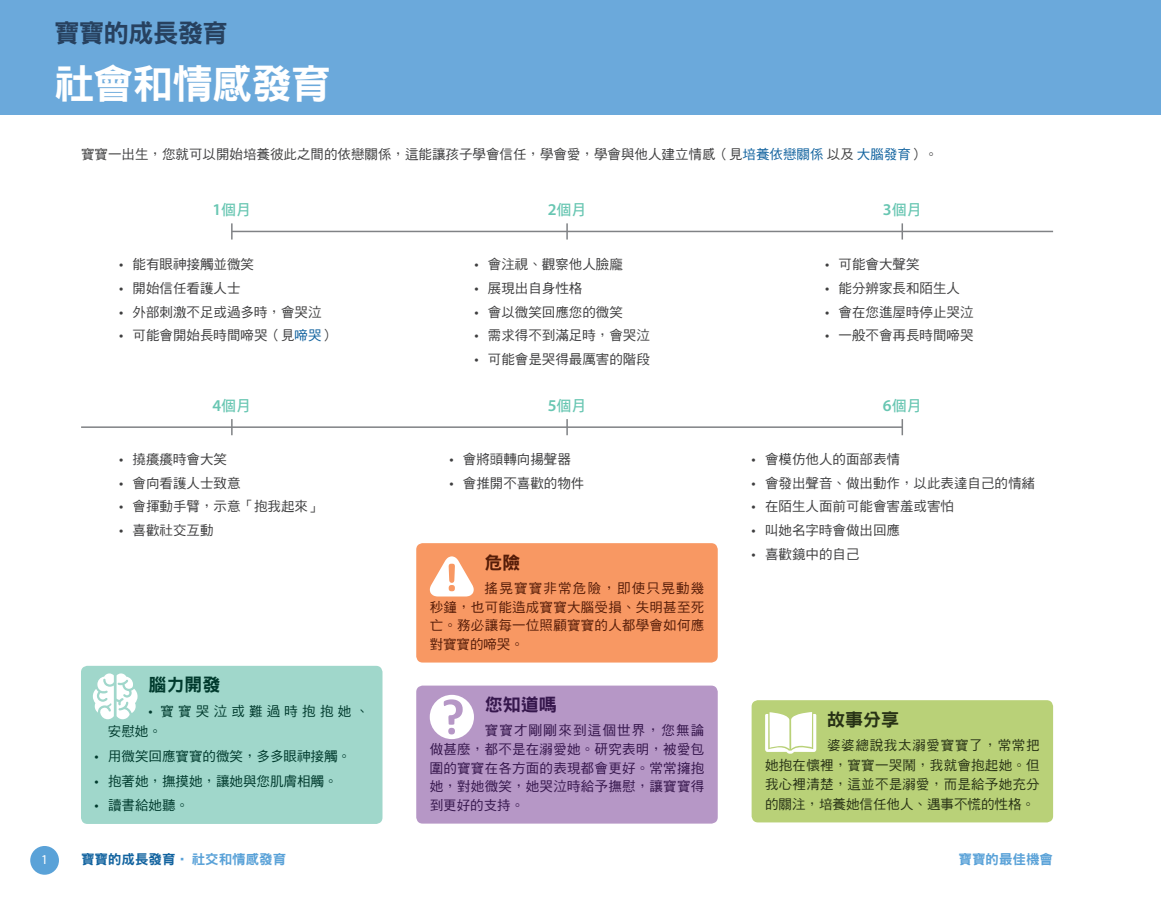
<style>
.page{position:relative;width:1161px;height:905px;background:#fff}
.page>*{position:absolute;margin:0;border:0;box-sizing:border-box;transform-origin:0 0}
.t1{font:40.5px "DF Hei Std W9";letter-spacing:-.025em;color:#fff}
.t2{font:25.5px "DF Hei Std W9";letter-spacing:-.025em;color:#27415f}
.t3{font:18px "DF Hei Std W9";color:#003a2d}
.t4{font:18px "DF Hei Std W9";color:#35164c}
.t5{font:18px "DF Hei Std W9";color:#273115}
.t6{font:18px "DF Hei Std W9";color:#551c08}
.t7{font:15px "DF Hei Std W7";color:#68c6b2}
.t8{font:13.5px "DF Hei Std W5";color:#3e3e3f}
.t9{font:13.5px/18.8px "DF Hei Std W5";letter-spacing:.02em;color:#35164c;text-align:justify}
.t10{font:13.5px/19.5px "DF Hei Std W5";letter-spacing:.015em;color:#273115;text-align:justify}
.t11{font:13.5px/18.8px "DF Hei Std W5";letter-spacing:.02em;color:#551c08;text-align:justify}
.t12{font:13.5px "DF Hei Std W5";color:#003a2d}
.t13{font:13.5px "DF Hei Std W9";color:#5aa2d8}
.t14{font:13.5px/19.5px "DF Hei Std W5";letter-spacing:.315em;color:#003a2d}
.t15{font:13.5px "Myriad Pro";color:#fff}
.s1{color:#12639f}
.s2{font-family:"Myriad Pro";font-weight:600;font-size:16.5px}
.s3{font-family:"Myriad Pro";font-size:15px}
</style>
<div class="page">
<div style="left:0;top:0;width:1161px;height:114px;background:#6ba9db"></div>
<div style="left:30px;top:846px;width:29px;height:28px;background:#5aa2d8;border-radius:50%"></div>
<hr style="left:232px;top:231px;width:821px;height:1px;background:#808285">
<hr style="left:81px;top:426px;width:821px;height:2px;background:#808285">
<svg style="left:231px;top:223px;width:2px;height:16px"></svg>
<svg style="left:231px;top:419px;width:2px;height:16px"></svg>
<svg style="left:566px;top:223px;width:2px;height:16px"></svg>
<svg style="left:566px;top:419px;width:2px;height:16px"></svg>
<svg style="left:902px;top:223px;width:1px;height:16px"></svg>
<svg style="left:902px;top:419px;width:1px;height:16px"></svg>
<div style="left:81px;top:665px;width:301px;height:159px;background:#a0d7cb;border-radius:6px"></div>
<svg style="left:93px;top:673px;width:45px;height:46px"></svg>
<div style="left:416px;top:685px;width:302px;height:138px;background:#b697c6;border-radius:6px"></div>
<div style="left:430px;top:694px;width:44px;height:45px;background:#fff;border-radius:50%"></div>
<div style="left:448px;top:727px;width:7px;height:7px;background:#b697c6;border-radius:50%"></div>
<svg style="left:444px;top:699px;width:19px;height:25px"></svg>
<div style="left:416px;top:543px;width:302px;height:119px;background:#f89863;border-radius:6px"></div>
<svg style="left:430px;top:556px;width:44px;height:40px"></svg>
<div style="left:752px;top:700px;width:301px;height:122px;background:#b9d178;border-radius:6px"></div>
<svg style="left:765px;top:712px;width:51px;height:41px;background:#f2f6e6"></svg>
<h2 class="t2" style="left:54px;top:19px;width:176px">寶寶的成長發育</h2>
<h1 class="t1" style="left:54px;top:61px;width:279px">社會和情感發育</h1>
<p class="t8" style="left:81px;top:147px;width:858px">寶寶一出生，您就可以開始培養彼此之間的依戀關係，這能讓孩子學會信任，學會愛，學會與他人建立情感（見<span class="s1">培養依戀關係</span>以及<span class="s1">大腦發育</span>）。</p>
<p class="t7" style="left:212px;top:201px;width:40px"><span class="s2">1</span>個月</p>
<p class="t8" style="left:119px;top:257px;width:136px"><span class="s3">•</span> 能有眼神接觸並微笑</p>
<p class="t8" style="left:119px;top:280px;width:123px"><span class="s3">•</span> 開始信任看護人士</p>
<p class="t8" style="left:119px;top:304px;width:204px"><span class="s3">•</span> 外部刺激不足或過多時，會哭泣</p>
<p class="t8" style="left:119px;top:328px;width:217px"><span class="s3">•</span> 可能會開始長時間啼哭（見<span class="s1">啼哭</span>）</p>
<p class="t7" style="left:212px;top:397px;width:40px"><span class="s2">4</span>個月</p>
<p class="t8" style="left:119px;top:451px;width:109px"><span class="s3">•</span> 撓癢癢時會大笑</p>
<p class="t8" style="left:119px;top:475px;width:123px"><span class="s3">•</span> 會向看護人士致意</p>
<p class="t8" style="left:119px;top:499px;width:204px"><span class="s3">•</span> 會揮動手臂，示意「抱我起來」</p>
<p class="t8" style="left:119px;top:523px;width:96px"><span class="s3">•</span> 喜歡社交互動</p>
<h3 class="t3" style="left:148px;top:675px;width:73px">腦力開發</h3>
<p class="t14" style="left:108px;top:701px;width:262px;text-indent:40px"><span class="s3">•</span> 寶寶哭泣或難過時抱抱她、安慰她。</p>
<p class="t12" style="left:94px;top:748px;width:258px"><span class="s3">•</span> 用微笑回應寶寶的微笑，多多眼神接觸。</p>
<p class="t12" style="left:94px;top:773px;width:244px"><span class="s3">•</span> 抱著她，撫摸她，讓她與您肌膚相觸。</p>
<p class="t12" style="left:94px;top:798px;width:96px"><span class="s3">•</span> 讀書給她聽。</p>
<p class="t7" style="left:548px;top:201px;width:40px"><span class="s2">2</span>個月</p>
<p class="t8" style="left:474px;top:257px;width:150px"><span class="s3">•</span> 會注視、觀察他人臉龐</p>
<p class="t8" style="left:474px;top:280px;width:109px"><span class="s3">•</span> 展現出自身性格</p>
<p class="t8" style="left:474px;top:304px;width:150px"><span class="s3">•</span> 會以微笑回應您的微笑</p>
<p class="t8" style="left:474px;top:328px;width:177px"><span class="s3">•</span> 需求得不到滿足時，會哭泣</p>
<p class="t8" style="left:474px;top:352px;width:177px"><span class="s3">•</span> 可能會是哭得最厲害的階段</p>
<p class="t7" style="left:548px;top:397px;width:40px"><span class="s2">5</span>個月</p>
<p class="t8" style="left:449px;top:451px;width:123px"><span class="s3">•</span> 會將頭轉向揚聲器</p>
<p class="t8" style="left:449px;top:475px;width:136px"><span class="s3">•</span> 會推開不喜歡的物件</p>
<h3 class="t6" style="left:485px;top:552px;width:37px">危險</h3>
<p class="t11" style="left:430px;top:578px;width:276px;text-indent:55px">搖晃寶寶非常危險，即使只晃動幾秒鐘，也可能造成寶寶大腦受損、失明甚至死亡。務必讓每一位照顧寶寶的人都學會如何應對寶寶的啼哭。</p>
<h3 class="t4" style="left:485px;top:694px;width:73px">您知道嗎</h3>
<p class="t9" style="left:430px;top:720px;width:276px;text-indent:55px">寶寶才剛剛來到這個世界，您無論做甚麼，都不是在溺愛她。研究表明，被愛包圍的寶寶在各方面的表現都會更好。常常擁抱她，對她微笑，她哭泣時給予撫慰，讓寶寶得到更好的支持。</p>
<p class="t7" style="left:883px;top:201px;width:40px"><span class="s2">3</span>個月</p>
<p class="t8" style="left:825px;top:257px;width:96px"><span class="s3">•</span> 可能會大聲笑</p>
<p class="t8" style="left:825px;top:280px;width:136px"><span class="s3">•</span> 能分辨家長和陌生人</p>
<p class="t8" style="left:825px;top:304px;width:150px"><span class="s3">•</span> 會在您進屋時停止哭泣</p>
<p class="t8" style="left:825px;top:328px;width:150px"><span class="s3">•</span> 一般不會再長時間啼哭</p>
<p class="t7" style="left:883px;top:397px;width:40px"><span class="s2">6</span>個月</p>
<p class="t8" style="left:752px;top:451px;width:150px"><span class="s3">•</span> 會模仿他人的面部表情</p>
<p class="t8" style="left:752px;top:475px;width:285px"><span class="s3">•</span> 會發出聲音、做出動作，以此表達自己的情緒</p>
<p class="t8" style="left:752px;top:499px;width:204px"><span class="s3">•</span> 在陌生人面前可能會害羞或害怕</p>
<p class="t8" style="left:752px;top:523px;width:150px"><span class="s3">•</span> 叫她名字時會做出回應</p>
<p class="t8" style="left:752px;top:547px;width:109px"><span class="s3">•</span> 喜歡鏡中的自己</p>
<h3 class="t5" style="left:827px;top:709px;width:73px">故事分享</h3>
<p class="t10" style="left:765px;top:735px;width:276px;text-indent:62px">婆婆總說我太溺愛寶寶了，常常把她抱在懷裡，寶寶一哭鬧，我就會抱起她。但我心裡清楚，這並不是溺愛，而是給予她充分的關注，培養她信任他人、遇事不慌的性格。</p>
<p class="t15" style="left:41px;top:851px;width:8px">1</p>
<p class="t13" style="left:81px;top:852px;width:207px"><span class="s1">寶寶的成長發育</span>• 社交和情感發育</p>
<p class="t13" style="left:958px;top:852px;width:96px">寶寶的最佳機會</p>
</div>
